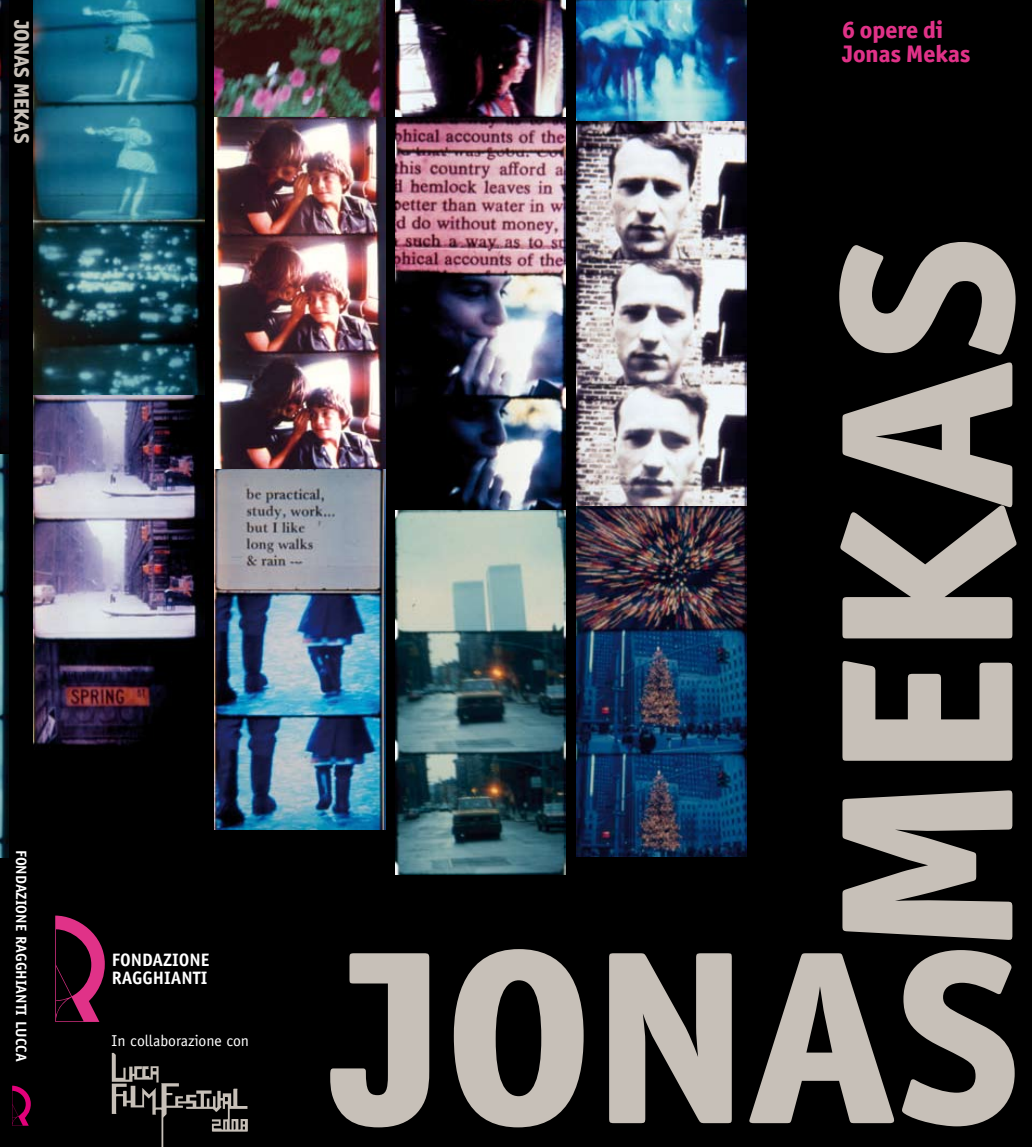
<style>
.page{position:relative;width:1032px;height:1147px;background:#fff}
.page>*{position:absolute;margin:0;border:0;box-sizing:border-box;transform-origin:0 0}
.t1{font:800 247.5px "Officina San ITC";color:#c7c0b8}
.t2{font:800 24px/24px "Officina San ITC";color:#e03288}
.t3{font:800 21px "Officina San ITC";color:#c7c0b8}
.t4{font:700 18px/18px "Officina Sans";color:#fff}
.t5{font:15.75px "Officina Sans";color:#fff}
.t6{font:700 15px "Officina Sans";color:#fff}
</style>
<div class="page">
<div style="left:0;top:0;width:1031px;height:1146px;background:#000"></div>
<svg style="left:55px;top:915px;width:50px;height:106px"></svg>
<img style="left:0;top:0;width:8px;height:857px">
<img style="left:34px;top:0;width:170px;height:395px">
<img style="left:34px;top:395px;width:170px;height:351px">
<img style="left:215px;top:0;width:170px;height:117px">
<img style="left:395px;top:0;width:170px;height:117px">
<img style="left:395px;top:117px;width:170px;height:394px">
<img style="left:395px;top:511px;width:170px;height:363px">
<img style="left:576px;top:0;width:170px;height:506px">
<img style="left:576px;top:506px;width:170px;height:350px">
<img style="left:215px;top:117px;width:170px;height:712px">
<svg style="left:12px;top:1085px;width:19px;height:40px"></svg>
<img style="left:111px;top:1052px;width:137px;height:94px">
<h3 class="t3" style="left:35px;top:20px;width:126px;rotate:90deg">JONAS MEKAS</h3>
<p class="t6" style="left:30px;top:849px;width:213px;rotate:90deg">FONDAZIONE RAGGHIANTI LUCCA</p>
<p class="t4" style="left:112px;top:950px;width:99px">FONDAZIONE<br>RAGGHIANTI</p>
<p class="t5" style="left:112px;top:1031px;width:139px">In collaborazione con</p>
<h2 class="t2" style="left:841px;top:18px;width:130px">6 opere di<br>Jonas Mekas</h2>
<h1 class="t1" style="left:771px;top:953px;width:721px;rotate:-90deg">MEKAS</h1>
<h1 class="t1" style="left:330px;top:882px;width:694px">JONAS</h1>
</div>
